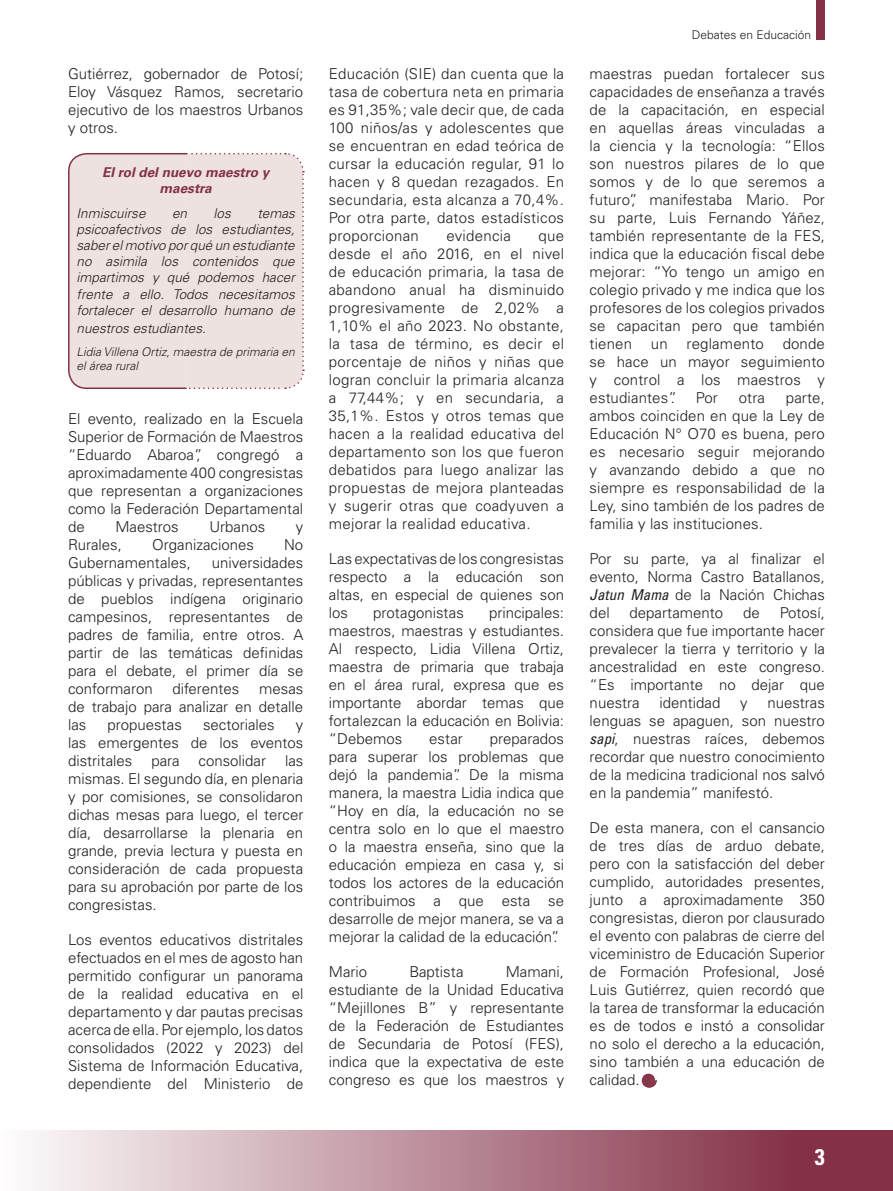
<style>
.page{position:relative;width:893px;height:1191px;background:#fff}
.page>*{position:absolute;margin:0;border:0;box-sizing:border-box;transform-origin:0 0}
.t1{font:700 condensed 22.5px "Univers LT Std";color:#fff}
.t2{font:300 15px/18px "Univers LT Std";color:#231f20;text-align:justify}
.t3{font:300 15px "Univers LT Std";letter-spacing:.02em;color:#231f20}
.t4{font:italic 300 13.5px/16.2px "Univers LT Std";color:#231f20;text-align:justify}
.t5{font:italic 700 13.5px/16.2px "Univers LT Std";color:#843046;text-align:center}
.t6{font:italic 300 12px/14.4px "Univers LT Std";color:#231f20}
.t7{font:300 12px "Univers LT Std";color:#231f20}
.s1{font-weight:400;font-style:italic;font-stretch:condensed}
</style>
<div class="page">
<div style="left:0;top:1130px;width:893px;height:61px;background:linear-gradient(to right,#fcfbfb,#781d35)"></div>
<div style="left:816px;top:0;width:9px;height:40px;background:#843046"></div>
<div style="left:68px;top:153px;width:237px;height:236px;background:#ede2e0"></div>
<svg style="left:642px;top:1073px;width:15px;height:14px"></svg>
<p class="t2" style="left:68px;top:65px;width:237px">Gutiérrez, gobernador de Potosí; Eloy Vásquez Ramos, secretario ejecutivo de los maestros Urbanos y otros.</p>
<p class="t5" style="left:102px;top:164px;width:169px">El rol del nuevo maestro y maestra</p>
<p class="t4" style="left:77px;top:205px;width:71px">Inmiscuirse</p>
<p class="t4" style="left:172px;top:205px;width:17px">en</p>
<p class="t4" style="left:214px;top:205px;width:19px">los</p>
<p class="t4" style="left:77px;top:205px;width:220px;text-indent:181px">temas psicoafectivos de los estudiantes, saber el motivo por qué un estudiante no asimila los contenidos que impartimos y qué podemos hacer frente a ello. Todos necesitamos fortalecer el desarrollo humano de</p>
<p class="t4" style="left:77px;top:320px;width:131px">nuestros estudiantes.</p>
<p class="t6" style="left:77px;top:344px;width:220px">Lidia Villena Ortiz, maestra de primaria en el área rural</p>
<p class="t2" style="left:68px;top:410px;width:237px">El evento, realizado en la Escuela Superior de Formación de Maestros “Eduardo Abaroa”, congregó a aproximadamente 400 congresistas que representan a organizaciones como la Federación Departamental de</p>
<p class="t2" style="left:115px;top:518px;width:65px">Maestros</p>
<p class="t2" style="left:209px;top:518px;width:57px">Urbanos</p>
<p class="t2" style="left:296px;top:518px;width:9px">y</p>
<p class="t2" style="left:68px;top:536px;width:55px">Rurales,</p>
<p class="t2" style="left:152px;top:536px;width:103px">Organizaciones</p>
<p class="t2" style="left:284px;top:536px;width:21px">No</p>
<p class="t2" style="left:68px;top:554px;width:124px">Gubernamentales,</p>
<p class="t2" style="left:68px;top:554px;width:237px;text-indent:144px">universidades públicas y privadas, representantes de pueblos indígena originario campesinos, representantes de padres de familia, entre otros. A partir de las temáticas definidas para el debate, el primer día se conformaron</p>
<p class="t2" style="left:172px;top:680px;width:68px">diferentes</p>
<p class="t2" style="left:68px;top:680px;width:237px;text-indent:191px">mesas de trabajo para analizar en detalle las</p>
<p class="t2" style="left:107px;top:716px;width:76px">propuestas</p>
<p class="t2" style="left:203px;top:716px;width:73px">sectoriales</p>
<p class="t2" style="left:68px;top:716px;width:237px;text-indent:228px">y las emergentes de los eventos distritales</p>
<p class="t2" style="left:68px;top:752px;width:237px;text-indent:217px">las mismas. El segundo día, en plenaria y por comisiones, se consolidaron dichas mesas para luego, el tercer día, desarrollarse la plenaria en grande, previa lectura y puesta en consideración de cada propuesta para su aprobación por parte de los congresistas.</p>
<p class="t2" style="left:68px;top:931px;width:237px">Los eventos educativos distritales efectuados en el mes de agosto han permitido configurar un panorama de la realidad educativa en el departamento y dar pautas precisas acerca de ella. Por ejemplo, los datos consolidados (2022 y 2023) del Sistema de Información Educativa, dependiente del Ministerio de</p>
<p class="t2" style="left:151px;top:752px;width:30px">para</p>
<p class="t2" style="left:199px;top:752px;width:69px">consolidar</p>
<p class="t2" style="left:329px;top:65px;width:237px">Educación (SIE) dan cuenta que la tasa de cobertura neta en primaria es 91,35%; vale decir que, de cada 100 niños/as y adolescentes que se encuentran en edad teórica de cursar la educación regular, 91 lo hacen y 8 quedan rezagados. En secundaria, esta alcanza a 70,4%.<br>Por otra parte, datos estadísticos proporcionan</p>
<p class="t3" style="left:446px;top:227px;width:66px">evidencia</p>
<p class="t2" style="left:329px;top:227px;width:237px;text-indent:210px">que desde el año 2016, en el nivel de educación primaria, la tasa de abandono anual ha disminuido progresivamente de 2,02% a 1,10% el año 2023. No obstante, la tasa de término, es decir el porcentaje de niños y niñas que logran concluir la primaria alcanza a 77,44%; y en secundaria, a 35,1%. Estos y otros temas que hacen a la realidad educativa del departamento son los que fueron debatidos para luego analizar las propuestas de mejora planteadas y sugerir otras que coadyuven a mejorar la realidad educativa.</p>
<p class="t2" style="left:329px;top:550px;width:237px">Las expectativas de los congresistas respecto a la educación son altas, en especial de quienes son los</p>
<p class="t2" style="left:329px;top:604px;width:237px;text-indent:160px">principales: maestros, maestras y estudiantes.<br>Al respecto, Lidia Villena Ortiz, maestra de primaria que trabaja en el área rural, expresa que es importante abordar temas que fortalezcan la educación en Bolivia: “Debemos</p>
<p class="t2" style="left:373px;top:604px;width:92px">protagonistas</p>
<p class="t2" style="left:329px;top:730px;width:237px;text-indent:161px">preparados para superar los problemas que dejó la pandemia”. De la misma manera, la maestra Lidia indica que “Hoy en día, la educación no se centra solo en lo que el maestro o la maestra enseña, sino que la educación empieza en casa y, si todos los actores de la educación contribuimos a que esta se desarrolle de mejor manera, se va a mejorar la calidad de la educación”.</p>
<p class="t2" style="left:329px;top:963px;width:40px">Mario</p>
<p class="t2" style="left:409px;top:963px;width:56px">Baptista</p>
<p class="t2" style="left:429px;top:730px;width:35px">estar</p>
<p class="t2" style="left:329px;top:963px;width:237px;text-indent:177px">Mamani, estudiante de la Unidad Educativa “Mejillones B” y representante de la Federación de Estudiantes de Secundaria de Potosí (FES), indica que la expectativa de este congreso es que los maestros y</p>
<p class="t7" style="left:692px;top:28px;width:121px">Debates en Educación</p>
<p class="t2" style="left:590px;top:65px;width:237px">maestras puedan fortalecer sus capacidades de enseñanza a través de la capacitación, en especial en aquellas áreas vinculadas a la ciencia y la tecnología: “Ellos son nuestros pilares de lo que somos y de lo que seremos a futuro”, manifestaba Mario. Por su parte, Luis Fernando Yáñez, también representante de la FES, indica que la educación fiscal debe mejorar: “Yo tengo un amigo en colegio privado y me indica que los profesores de los colegios privados se capacitan pero que también tienen</p>
<p class="t2" style="left:590px;top:335px;width:237px;text-indent:193px">donde se hace un mayor seguimiento y control a los maestros y estudiantes”.</p>
<p class="t2" style="left:651px;top:335px;width:18px">un</p>
<p class="t2" style="left:687px;top:335px;width:79px">reglamento</p>
<p class="t2" style="left:696px;top:389px;width:23px">Por</p>
<p class="t2" style="left:739px;top:389px;width:28px">otra</p>
<p class="t2" style="left:590px;top:389px;width:237px;text-indent:196px">parte, ambos coinciden en que la Ley de Educación N° O70 es buena, pero es necesario seguir mejorando y avanzando debido a que no siempre es responsabilidad de la Ley, sino también de los padres de familia y las instituciones.</p>
<p class="t2" style="left:590px;top:550px;width:237px">Por su parte, ya al finalizar el evento, Norma Castro Batallanos, <span class="s1">Jatun Mama</span> de la Nación Chichas del</p>
<p class="t2" style="left:590px;top:604px;width:237px;text-indent:190px">Potosí, considera que fue importante hacer prevalecer la tierra y territorio y la ancestralidad en este congreso. “Es importante no dejar que nuestra</p>
<p class="t2" style="left:630px;top:604px;width:95px">departamento</p>
<p class="t2" style="left:743px;top:604px;width:18px">de</p>
<p class="t2" style="left:659px;top:694px;width:62px">identidad</p>
<p class="t2" style="left:740px;top:694px;width:9px">y</p>
<p class="t2" style="left:590px;top:694px;width:237px;text-indent:178px">nuestras lenguas se apaguen, son nuestro <span class="s1">sapi</span>, nuestras raíces, debemos recordar que nuestro conocimiento de la medicina tradicional nos salvó en la pandemia” manifestó.</p>
<p class="t2" style="left:590px;top:819px;width:237px">De esta manera, con el cansancio de tres días de arduo debate, pero con la satisfacción del deber cumplido, autoridades presentes, junto a aproximadamente 350 congresistas, dieron por clausurado el evento con palabras de cierre del viceministro de Educación Superior de Formación Profesional, José Luis Gutiérrez, quien recordó que la tarea de transformar la educación es de todos e instó a consolidar no solo el derecho a la educación, sino también a una educación de calidad.</p>
<h1 class="t1" style="left:815px;top:1143px;width:11px">3</h1>
</div>
